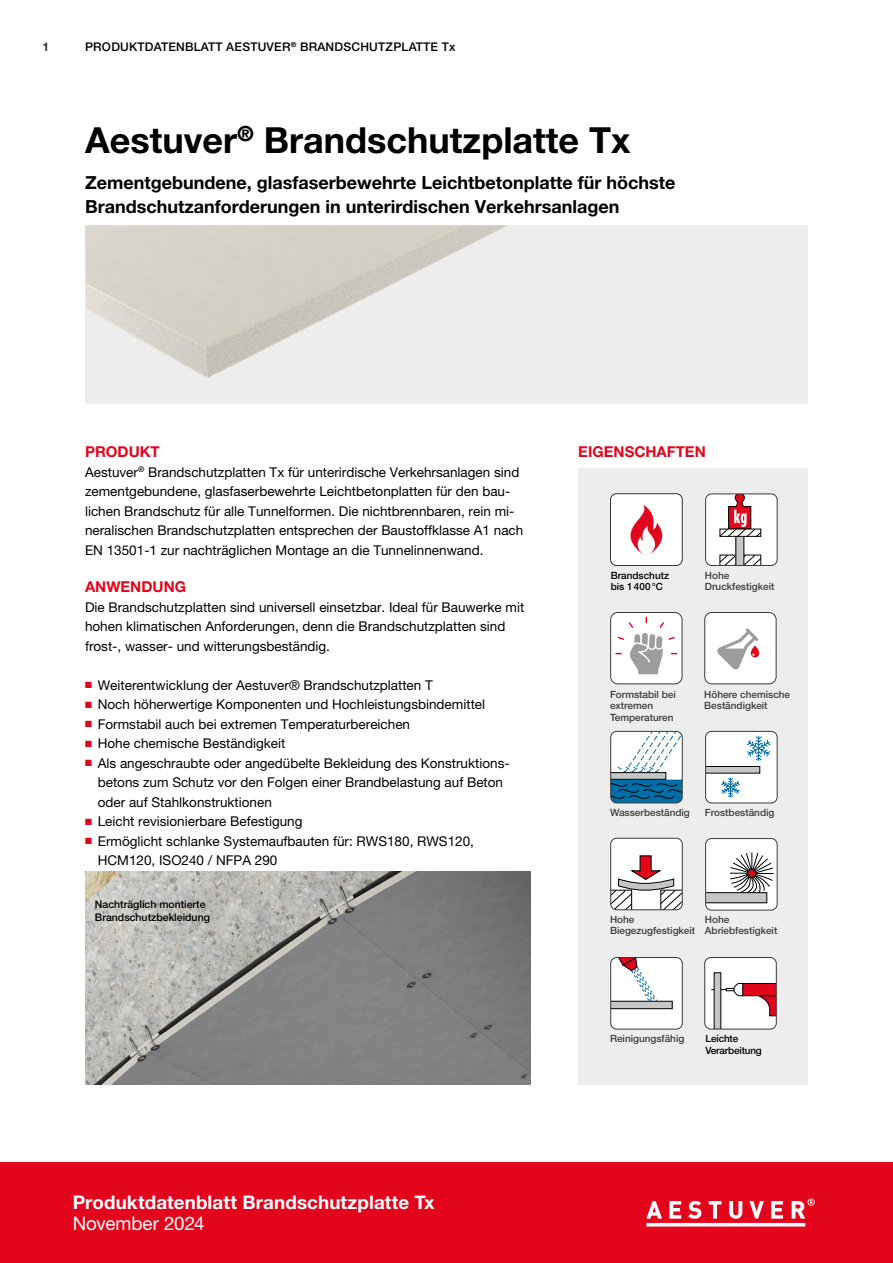
<style>
.page{position:relative;width:893px;height:1263px;background:#fff}
.page>*{position:absolute;margin:0;border:0;box-sizing:border-box;transform-origin:0 0}
.t1{font:700 36px "Helvetica Neue LT Pro";color:#000}
.t2{font:700 18.75px "Helvetica Neue LT Pro";letter-spacing:.005em;color:#fff}
.t3{font:18.75px "Helvetica Neue LT Pro";letter-spacing:-.005em;color:#fff}
.t4{font:700 18px/24px "Helvetica Neue LT Pro";color:#000}
.t5{font:700 15px "Helvetica Neue LT Pro";color:#e3051b}
.t6{font:13.5px/19.5px "Helvetica Neue LT Pro";color:#000}
.t7{font:500 12px "Helvetica Neue LT Pro";letter-spacing:.02em;color:#000}
.t8{font:700 12px "Helvetica Neue LT Pro";color:#2a363b}
.t9{font:500 10.5px/13.5px "Helvetica Neue LT Pro";color:#000}
.t10{font:500 10.05px/11.4px "Helvetica Neue LT Pro";color:#3c3c3b}
.t11{font:500 10.05px/11.4px "Helvetica Neue LT Pro";color:#000}
.t12{font:500 10.05px/11.4px "Helvetica Neue LT Pro";letter-spacing:-.02em;color:#000}
.s1{color:#e3051b}
</style>
<div class="page">
<div style="left:85px;top:225px;width:723px;height:179px;background:#ededed"></div>
<div style="left:578px;top:468px;width:230px;height:616px;background:#ededed"></div>
<svg style="left:612px;top:731px;width:69px;height:72px;background:#9bbed0"></svg>
<div style="left:610px;top:731px;width:73px;height:72px;border:1px solid #3c3c3b;border-radius:6px"></div>
<div style="left:706px;top:731px;width:71px;height:72px;background:#fff;border-radius:6px"></div>
<svg style="left:707px;top:735px;width:64px;height:63px"></svg>
<div style="left:705px;top:731px;width:73px;height:72px;border:1px solid #3c3c3b;border-radius:6px"></div>
<div style="left:706px;top:494px;width:71px;height:71px;background:#fff;border-radius:6px"></div>
<svg style="left:719px;top:495px;width:42px;height:69px"></svg>
<div style="left:719px;top:528px;width:42px;height:9px;border:1px solid #000"></div>
<div style="left:705px;top:493px;width:73px;height:73px;border:1px solid #3c3c3b;border-radius:6px"></div>
<div style="left:610px;top:494px;width:72px;height:71px;background:#fff;border-radius:6px"></div>
<div style="left:610px;top:493px;width:73px;height:73px;border:1px solid #2a363b;border-radius:6px"></div>
<svg style="left:630px;top:505px;width:32px;height:50px"></svg>
<div style="left:706px;top:838px;width:71px;height:72px;background:#fff;border-radius:6px"></div>
<svg style="left:707px;top:852px;width:67px;height:51px"></svg>
<div style="left:705px;top:838px;width:73px;height:72px;border:1px solid #3c3c3b;border-radius:6px"></div>
<div style="left:611px;top:838px;width:71px;height:72px;background:#fff;border-radius:6px"></div>
<svg style="left:612px;top:855px;width:69px;height:55px"></svg>
<div style="left:610px;top:838px;width:73px;height:72px;border:1px solid #3c3c3b;border-radius:6px"></div>
<div style="left:611px;top:957px;width:71px;height:72px;background:#fff;border-radius:6px"></div>
<svg style="left:612px;top:957px;width:61px;height:52px"></svg>
<div style="left:610px;top:957px;width:73px;height:72px;border:1px solid #3c3c3b;border-radius:6px"></div>
<div style="left:705px;top:957px;width:71px;height:72px;background:#fff;border-radius:6px"></div>
<svg style="left:711px;top:982px;width:64px;height:35px"></svg>
<div style="left:714px;top:972px;width:7px;height:57px;background:#c6c6c6"></div>
<div style="left:704px;top:957px;width:73px;height:72px;border:1px solid #3c3c3b;border-radius:6px"></div>
<img style="left:85px;top:225px;width:423px;height:153px">
<img style="left:85px;top:872px;width:445px;height:212px">
<div style="left:611px;top:612px;width:71px;height:72px;background:#fff;border-radius:7px"></div>
<div style="left:610px;top:612px;width:72px;height:72px;border:1px solid #3c3c3b;border-radius:7px"></div>
<svg style="left:615px;top:617px;width:62px;height:57px"></svg>
<div style="left:705px;top:612px;width:71px;height:72px;background:#fff;border-radius:7px"></div>
<div style="left:704px;top:612px;width:73px;height:72px;border:1px solid #3c3c3b;border-radius:7px"></div>
<svg style="left:717px;top:628px;width:42px;height:42px"></svg>
<div style="left:0;top:1162px;width:893px;height:101px;background:#e3051b"></div>
<svg style="left:646px;top:1201px;width:16px;height:17px"></svg>
<svg style="left:669px;top:1201px;width:12px;height:17px"></svg>
<svg style="left:688px;top:1201px;width:13px;height:18px"></svg>
<svg style="left:709px;top:1201px;width:12px;height:17px"></svg>
<svg style="left:729px;top:1201px;width:13px;height:18px"></svg>
<svg style="left:749px;top:1201px;width:15px;height:17px"></svg>
<svg style="left:771px;top:1201px;width:12px;height:17px"></svg>
<svg style="left:792px;top:1198px;width:23px;height:20px"></svg>
<hr style="left:646px;top:1223px;width:159px;height:3px;background:#fff">
<p class="t8" style="left:43px;top:39px;width:8px">1</p>
<p class="t7" style="left:85px;top:40px;width:372px">PRODUKTDATENBLATT AESTUVER<sup>®</sup> BRANDSCHUTZPLATTE Tx</p>
<h1 class="t1" style="left:85px;top:118px;width:547px">Aestuver<sup>®</sup> Brandschutzplatte Tx</h1>
<h3 class="t4" style="left:85px;top:171px;width:592px">Zementgebundene, glasfaserbewehrte Leichtbetonplatte für höchste<br>Brandschutzanforderungen in unterirdischen Verkehrsanlagen</h3>
<p class="t5" style="left:85px;top:443px;width:76px">PRODUKT</p>
<p class="t6" style="left:85px;top:462px;width:440px">Aestuver<sup>®</sup> Brandschutzplatten Tx für unterirdische Verkehrsanlagen sind zementgebundene, glasfaserbewehrte Leichtbetonplatten für den bau&shy;lichen Brandschutz für alle Tunnelformen. Die nichtbrennbaren, rein mi&shy;neralischen Brandschutzplatten entsprechen der Baustoffklasse A1 nach EN 13501-1 zur nachträglichen Montage an die Tunnelinnenwand.</p>
<p class="t5" style="left:85px;top:578px;width:103px">ANWENDUNG</p>
<p class="t6" style="left:85px;top:597px;width:441px">Die Brandschutzplatten sind universell einsetzbar. Ideal für Bauwerke mit hohen klimatischen Anforderungen, denn die Brandschutzplatten sind frost-, wasser- und witterungsbeständig.</p>
<p class="t6" style="left:85px;top:675px;width:349px"><span class="s1">■</span> Weiterentwicklung der Aestuver® Brandschutzplatten T</p>
<p class="t6" style="left:85px;top:694px;width:402px"><span class="s1">■</span> Noch höherwertige Komponenten und Hochleistungsbindemittel</p>
<p class="t6" style="left:85px;top:714px;width:327px"><span class="s1">■</span> Formstabil auch bei extremen Temperaturbereichen</p>
<p class="t6" style="left:85px;top:733px;width:202px"><span class="s1">■</span> Hohe chemische Beständigkeit</p>
<p class="t6" style="left:98px;top:753px;width:413px;text-indent:-13px"><span class="s1">■</span> Als angeschraubte oder angedübelte Bekleidung des Konstruktions&shy;betons zum Schutz vor den Folgen einer Brandbelastung auf Beton oder auf Stahlkonstruktionen</p>
<p class="t6" style="left:85px;top:811px;width:219px"><span class="s1">■</span> Leicht revisionierbare Befestigung</p>
<p class="t6" style="left:98px;top:831px;width:378px;text-indent:-13px"><span class="s1">■</span> Ermöglicht schlanke Systemaufbauten für: RWS180, RWS120,<br>HCM120, ISO240 / NFPA 290</p>
<p class="t9" style="left:95px;top:897px;width:116px">Nachträglich montierte<br>Brandschutzbekleidung</p>
<p class="t5" style="left:578px;top:443px;width:129px">EIGENSCHAFTEN</p>
<p class="t11" style="left:611px;top:570px;width:60px">Brandschutz bis 1400°C</p>
<p class="t10" style="left:705px;top:569px;width:71px">Hohe<br>Druckfestigkeit</p>
<p class="t10" style="left:610px;top:688px;width:67px">Formstabil bei extremen<br>Temperaturen</p>
<p class="t10" style="left:704px;top:688px;width:87px">Höhere chemische<br>Beständigkeit</p>
<p class="t10" style="left:610px;top:807px;width:81px">Wasserbeständig</p>
<p class="t10" style="left:705px;top:807px;width:71px">Frostbeständig</p>
<p class="t10" style="left:610px;top:914px;width:87px">Hohe<br>Biegezugfestigkeit</p>
<p class="t10" style="left:705px;top:914px;width:74px">Hohe<br>Abriebfestigkeit</p>
<p class="t10" style="left:610px;top:1033px;width:76px">Reinigungsfähig</p>
<p class="t12" style="left:706px;top:1033px;width:58px">Leichte<br>Verarbeitung</p>
<h2 class="t2" style="left:73px;top:1191px;width:363px">Produktdatenblatt Brandschutzplatte Tx</h2>
<h2 class="t3" style="left:73px;top:1212px;width:133px">November 2024</h2>
</div>
